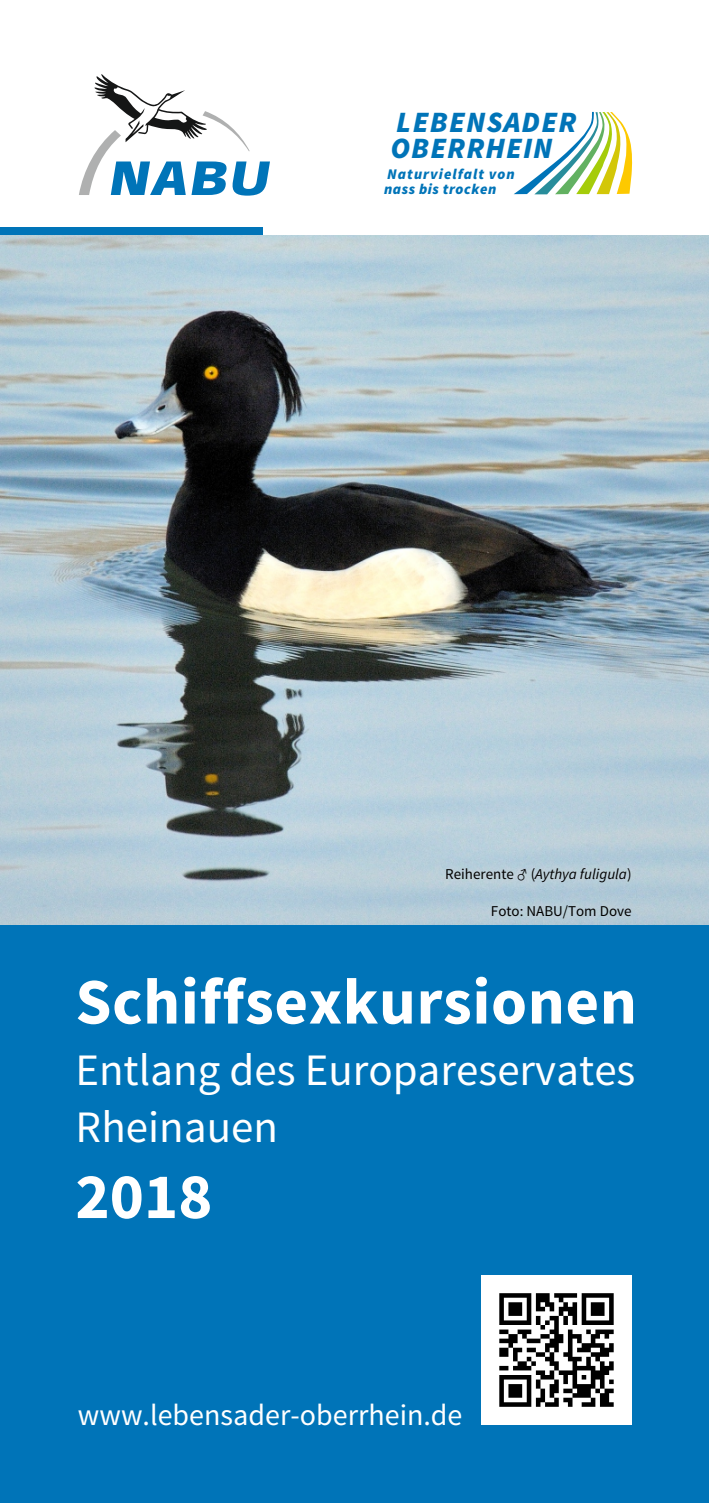
<style>
.page{position:relative;width:709px;height:1503px;background:#fff}
.page>*{position:absolute;margin:0;border:0;box-sizing:border-box;transform-origin:0 0}
.t1{font:700 64.75px "Source Sans Pro";letter-spacing:.01em;color:#fff}
.t2{font:45px/56.5px "Source Sans Pro";color:#fff}
.t3{font:30px "Source Sans Pro";color:#fff}
.t4{font:italic 900 29.5px/26.2px "Source Sans Pro";letter-spacing:.04em;color:#0074b8}
.t5{font:italic 15px "Source Sans Pro";color:#000}
.t6{font:15px "Source Sans Pro";color:#000}
.t7{font:italic 900 14.75px/15.8px "Source Sans Pro";letter-spacing:.07em;color:#0074b8}
.s1{font-style:normal}
.s2{font-family:"Malgun Gothic";font-style:normal}
</style>
<div class="page">
<img style="left:0;top:234px;width:709px;height:691px">
<div style="left:0;top:925px;width:709px;height:577px;background:#0074b8"></div>
<svg style="left:79px;top:74px;width:191px;height:122px"></svg>
<div style="left:0;top:227px;width:262px;height:7px;background:#0074b8"></div>
<svg style="left:514px;top:112px;width:118px;height:82px"></svg>
<img style="left:482px;top:1275px;width:149px;height:149px">
<p class="t4" style="left:390px;top:111px;width:188px">LEBENSADER<br>OBERRHEIN</p>
<p class="t7" style="left:384px;top:167px;width:132px">Naturvielfalt von nass bis trocken</p>
<p class="t5" style="left:445px;top:867px;width:188px"><span class="s1">Reiherente</span> <span class="s2">♂</span> <span class="s1">(</span>Aythya fuligula<span class="s1">)</span></p>
<p class="t6" style="left:491px;top:905px;width:142px">Foto: NABU/Tom Dove</p>
<h1 class="t1" style="left:75px;top:975px;width:563px">Schiffsexkursionen</h1>
<p class="t2" style="left:75px;top:1046px;width:561px">Entlang des Europareservates<br>Rheinauen</p>
<h1 class="t1" style="left:75px;top:1169px;width:138px">2018</h1>
<p class="t3" style="left:78px;top:1402px;width:386px">www.lebensader-oberrhein.de</p>
</div>
